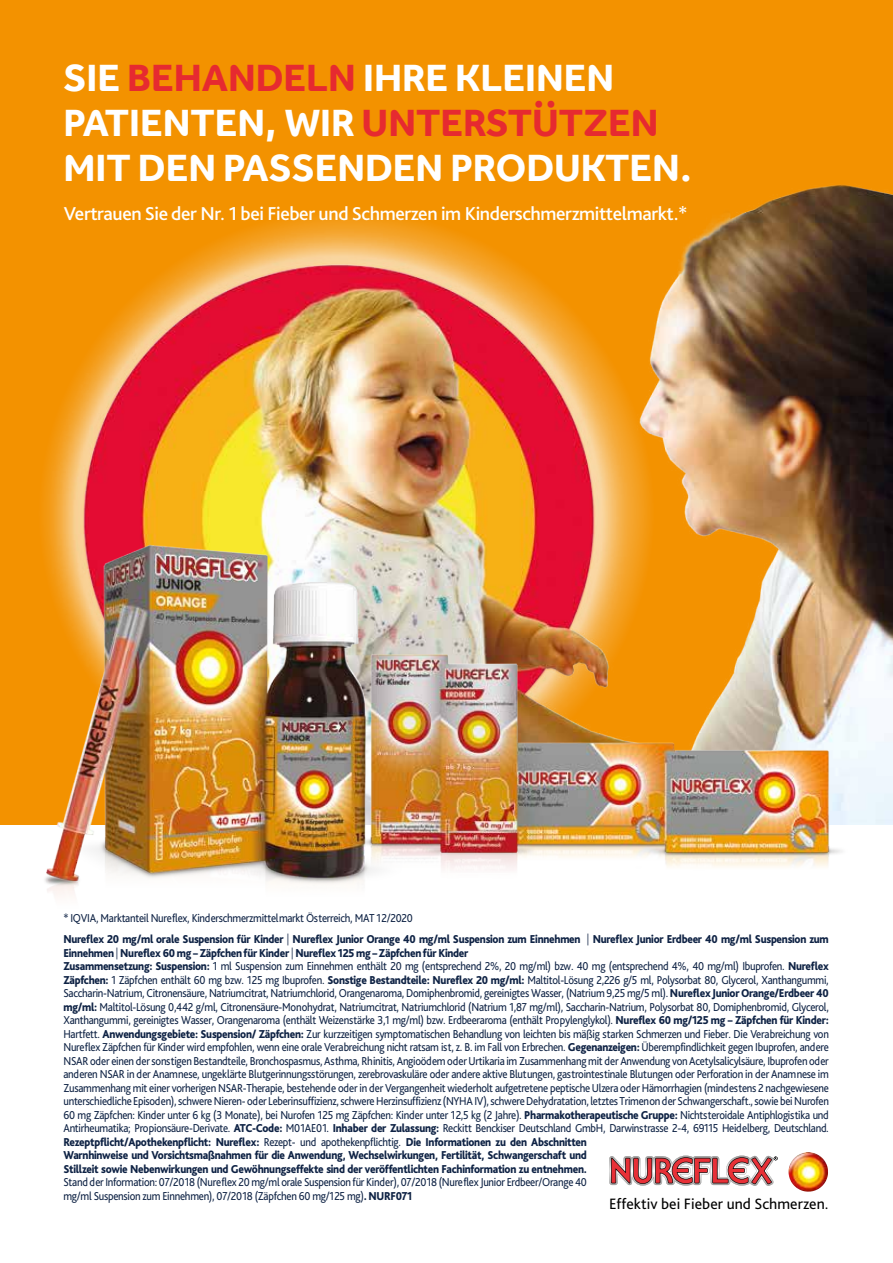
<style>
.page{position:relative;width:893px;height:1263px;background:#fff}
.page>*{position:absolute;margin:0;border:0;box-sizing:border-box;transform-origin:0 0}
.t1{font:700 39px/45px "Nurofen Text";color:#fff}
.t2{font:700 39px "Nurofen Text";color:#e62a30}
.t3{font:500 19.5px "Bliss Pro";letter-spacing:-.02em;color:#fff}
.t4{font:15.75px "Bliss Pro";letter-spacing:.005em;color:#000}
.t5{font:12px/13.5px "Bliss Pro";letter-spacing:-.025em;color:#0e2244;scale:.9 1}
.t6{font:800 12px/21px "Bliss Pro";letter-spacing:-.025em;color:#0e2244;scale:.9 1}
.s1{color:#e62a30}
.s2{font-weight:400}
.s3{font-family:"Abel";font-weight:400}
.s4{font-weight:800}
.s5{font-family:"Abel"}
</style>
<div class="page">
<div style="left:0;top:0;width:893px;height:825px;background:#f39200"></div>
<img style="left:44px;top:184px;width:849px;height:641px">
<img style="left:789px;top:1152px;width:20px;height:36px">
<svg style="left:609px;top:1155px;width:169px;height:31px"></svg>
<img style="left:44px;top:532px;width:803px;height:364px">
<h1 class="t1" style="left:63px;top:56px;width:630px">SIE <span class="s1">BEHANDELN</span> IHRE KLEINEN<br>PATIENTEN, WIR <span class="s1">UNTERSTUTZEN<br></span>MIT DEN PASSENDEN PRODUKTEN.</h1>
<h2 class="t3" style="left:64px;top:201px;width:625px">Vertrauen Sie der Nr. 1 bei Fieber und Schmerzen im Kinderschmerzmittelmarkt.*</h2>
<h1 class="t2" style="left:570px;top:98px;width:14px;rotate:90deg">:</h1>
<p class="t6" style="left:63px;top:908px;width:852px"><span class="s2">* IQVIA, Marktanteil Nureflex, Kinderschmerzmittelmarkt Österreich, MAT 12/2020<br></span>Nureflex 20 mg/ml orale Suspension für Kinder <span class="s3">|</span> Nureflex Junior Orange 40 mg/ml Suspension zum Einnehmen <span class="s3">|</span> Nureflex Junior Erdbeer 40 mg/ml Suspension zum</p>
<p class="t5" style="left:63px;top:946px;width:852px"><span class="s4">Einnehmen</span> <span class="s5">|</span> <span class="s4">Nureflex 60 mg – Zäpfchen für Kinder</span> <span class="s5">|</span> <span class="s4">Nureflex 125 mg – Zäpfchen für Kinder<br>Zusammensetzung: Suspension:</span> 1 ml Suspension zum Einnehmen enthält 20 mg (entsprechend 2%, 20 mg/ml) bzw. 40 mg (entsprechend 4%, 40 mg/ml) Ibuprofen. <span class="s4">Nureflex Zäpfchen:</span> 1 Zäpfchen enthält 60 mg bzw. 125 mg Ibuprofen. <span class="s4">Sonstige Bestandteile: Nureflex 20 mg/ml:</span> Maltitol-Lösung 2,226 g/5 ml, Polysorbat 80, Glycerol, Xanthangummi, Saccharin-Natrium, Citronensäure, Natriumcitrat, Natriumchlorid, Orangenaroma, Domiphenbromid, gereinigtes Wasser, (Natrium 9,25 mg/5 ml). <span class="s4">Nureflex Junior Orange/Erdbeer 40 mg/ml:</span> Maltitol-Lösung 0,442 g/ml, Citronensäure-Monohydrat, Natriumcitrat, Natriumchlorid (Natrium 1,87 mg/ml), Saccharin-Natrium, Polysorbat 80, Domiphenbromid, Glycerol, Xanthangummi, gereinigtes Wasser, Orangenaroma (enthält Weizenstärke 3,1 mg/ml) bzw. Erdbeeraroma (enthält Propylenglykol). <span class="s4">Nureflex 60 mg/125 mg – Zäpfchen für Kinder:<br></span>Hartfett. <span class="s4">Anwendungsgebiete: Suspension/ Zäpfchen:</span> Zur kurzzeitigen symptomatischen Behandlung von leichten bis mäßig starken Schmerzen und Fieber. Die Verabreichung von Nureflex Zäpfchen für Kinder wird empfohlen, wenn eine orale Verabreichung nicht ratsam ist, z. B. im Fall von Erbrechen. <span class="s4">Gegenanzeigen:</span> Überempfindlichkeit gegen Ibuprofen, andere NSAR oder einen der sonstigen Bestandteile, Bronchospasmus, Asthma, Rhinitis, Angioödem oder Urtikaria im Zusammenhang mit der Anwendung von Acetylsalicylsäure, Ibuprofen oder anderen NSAR in der Anamnese, ungeklärte Blutgerinnungsstörungen, zerebrovaskuläre oder andere aktive Blutungen, gastrointestinale Blutungen oder Perforation in der Anamnese im Zusammenhang mit einer vorherigen NSAR-Therapie, bestehende oder in der Vergangenheit wiederholt aufgetretene peptische Ulzera oder Hämorrhagien (mindestens 2 nachgewiesene unterschiedliche Episoden), schwere Nieren- oder Leberinsuffizienz, schwere Herzinsuffizienz (NYHA IV), schwere Dehydratation, letztes Trimenon der Schwangerschaft., sowie bei Nurofen 60 mg Zäpfchen: Kinder unter 6 kg (3 Monate), bei Nurofen 125 mg Zäpfchen: Kinder unter 12,5 kg (2 Jahre). <span class="s4">Pharmakotherapeutische Gruppe:</span> Nichtsteroidale Antiphlogistika und Antirheumatika; Propionsäure-Derivate. <span class="s4">ATC-Code:</span> M01AE01. <span class="s4">Inhaber der Zulassung:</span> Reckitt Benckiser Deutschland GmbH, Darwinstrasse 2-4, 69115 Heidelberg, Deutschland.<br><span class="s4">Rezeptpflicht/Apothekenpflicht: Nureflex:</span> Rezept- und apothekenpflichtig. <span class="s4">Die Informationen zu den Abschnitten<br>Warnhinweise und Vorsichtsmaßnahmen für die Anwendung, Wechselwirkungen, Fertilität, Schwangerschaft und<br>Stillzeit sowie Nebenwirkungen und Gewöhnungseffekte sind der veröffentlichten Fachinformation zu entnehmen.</span></p>
<p class="t5" style="left:63px;top:1175px;width:583px">Stand der Information: 07/2018 (Nureflex 20 mg/ml orale Suspension für Kinder), 07/2018 (Nureflex Junior Erdbeer/Orange 40 mg/ml Suspension zum Einnehmen), 07/2018 (Zäpfchen 60 mg/125 mg)<span class="s4">. NURF071</span></p>
<h3 class="t4" style="left:609px;top:1194px;width:221px">Effektiv bei Fieber und Schmerzen.</h3>
</div>
